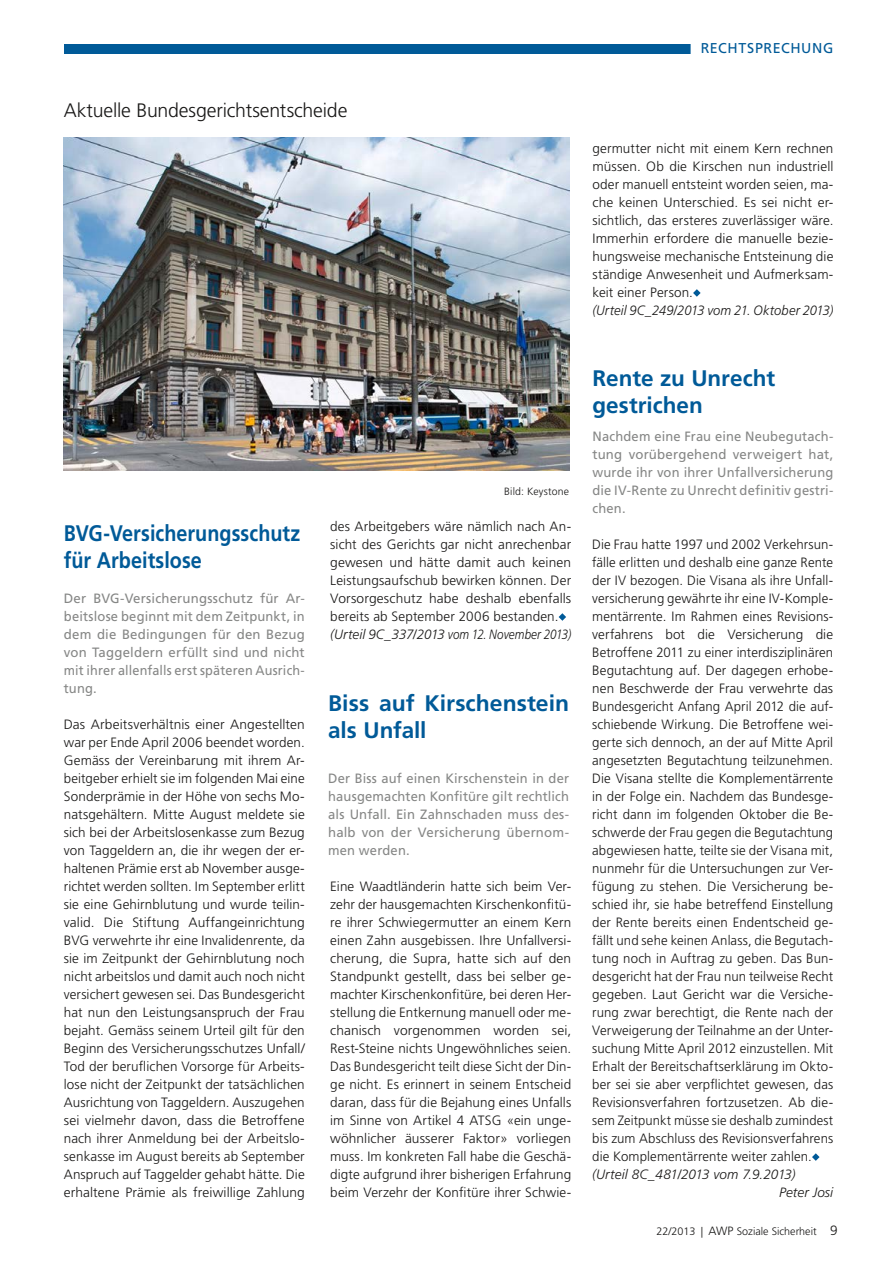
<style>
.page{position:relative;width:893px;height:1263px;background:#fff}
.page>*{position:absolute;margin:0;border:0;box-sizing:border-box;transform-origin:0 0}
.t1{font:700 22.5px/27px "Frutiger LT Pro";color:#005a98}
.t2{font:700 22.5px/27px "Frutiger LT Pro";color:#005a98;scale:.88 1}
.t3{font:300 19.5px "Frutiger LT Pro";letter-spacing:-.01em;color:#181716}
.t4{font:14.25px "Frutiger LT Pro";letter-spacing:.04em;color:#005a98}
.t5{font:300 13.5px/18px "Frutiger LT Pro";letter-spacing:.01em;color:#181716;text-align:justify}
.t6{font:13.5px/18px "Frutiger LT Pro";letter-spacing:.01em;color:#868786;text-align:justify;scale:.96 1}
.t7{font:13.5px/18px "Frutiger LT Pro";letter-spacing:.01em;color:#868786;text-align:justify}
.t8{font:italic 300 13.5px/18px "Frutiger LT Pro";letter-spacing:.005em;color:#181716}
.t9{font:italic 300 13.5px "Frutiger LT Pro";letter-spacing:.005em;color:#181716;scale:.96 1}
.t10{font:300 10.8px "Frutiger LT Pro";color:#181716}
.t11{font:300 10.5px "Frutiger LT Pro";letter-spacing:.015em;color:#181716}
.s1{font-size:12px}
.s2{font-size:13.5px}
</style>
<div class="page">
<img style="left:64px;top:138px;width:505px;height:332px">
<div style="left:64px;top:44px;width:769px;height:9px;background:#005a98"></div>
<div style="left:691px;top:43px;width:153px;height:12px;background:#fff"></div>
<svg style="left:812px;top:1153px;width:8px;height:8px"></svg>
<svg style="left:693px;top:289px;width:8px;height:8px"></svg>
<svg style="left:559px;top:613px;width:7px;height:8px"></svg>
<h2 class="t3" style="left:64px;top:99px;width:285px">Aktuelle Bundesgerichtsentscheide</h2>
<p class="t11" style="left:504px;top:485px;width:66px">Bild: Keystone</p>
<h1 class="t2" style="left:64px;top:520px;width:270px">BVG-Versicherungsschutz für Arbeitslose</h1>
<p class="t7" style="left:64px;top:589px;width:242px">Der BVG-Versicherungsschutz für Ar&shy;beitslose beginnt mit dem Zeitpunkt, in dem die Bedingungen für den Bezug von Taggeldern erfüllt sind und nicht mit ihrer allenfalls erst späteren Ausrich&shy;tung.</p>
<p class="t5" style="left:64px;top:715px;width:242px">Das Arbeitsverhältnis einer Angestellten war per Ende April 2006 beendet worden.<br>Gemäss der Vereinbarung mit ihrem Ar&shy;beitgeber erhielt sie im folgenden Mai eine Sonderprämie in der Höhe von sechs Mo&shy;natsgehältern. Mitte August meldete sie sich bei der Arbeitslosenkasse zum Bezug von Taggeldern an, die ihr wegen der er&shy;haltenen Prämie erst ab November ausge&shy;richtet werden sollten. Im September erlitt sie eine Gehirnblutung und wurde teilin&shy;valid. Die Stiftung Auffangeinrichtung BVG verwehrte ihr eine Invalidenrente, da sie im Zeitpunkt der Gehirnblutung noch nicht arbeitslos und damit auch noch nicht versichert gewesen sei. Das Bundesgericht hat nun den Leistungsanspruch der Frau bejaht. Gemäss seinem Urteil gilt für den Beginn des Versicherungsschutzes Unfall/ Tod der beruflichen Vorsorge für Arbeits&shy;lose nicht der Zeitpunkt der tatsächlichen Ausrichtung von Taggeldern. Auszugehen sei vielmehr davon, dass die Betroffene nach ihrer Anmeldung bei der Arbeitslo&shy;senkasse im August bereits ab September Anspruch auf Taggelder gehabt hätte. Die erhaltene Prämie als freiwillige Zahlung</p>
<p class="t5" style="left:330px;top:517px;width:242px">des Arbeitgebers wäre nämlich nach An&shy;sicht des Gerichts gar nicht anrechenbar gewesen und hätte damit auch keinen Leistungsaufschub bewirken können. Der Vorsorgeschutz habe deshalb ebenfalls bereits ab September 2006 bestanden.</p>
<p class="t8" style="left:330px;top:625px;width:242px">(Urteil 9C_337/2013 vom 12. November 2013)</p>
<h1 class="t1" style="left:328px;top:689px;width:242px">Biss auf Kirschenstein als Unfall</h1>
<p class="t6" style="left:328px;top:769px;width:253px">Der Biss auf einen Kirschenstein in der hausgemachten Konfitüre gilt rechtlich als Unfall. Ein Zahnschaden muss des&shy;halb von der Versicherung übernom&shy;men werden.</p>
<p class="t5" style="left:330px;top:877px;width:242px">Eine Waadtländerin hatte sich beim Ver&shy;zehr der hausgemachten Kirschenkonfitü&shy;re ihrer Schwiegermutter an einem Kern einen Zahn ausgebissen. Ihre Unfallversi&shy;cherung, die Supra, hatte sich auf den Standpunkt gestellt, dass bei selber ge&shy;machter Kirschenkonfitüre, bei deren Her&shy;stellung die Entkernung manuell oder me&shy;chanisch vorgenommen worden sei, Rest-Steine nichts Ungewöhnliches seien.<br>Das Bundesgericht teilt diese Sicht der Din&shy;ge nicht. Es erinnert in seinem Entscheid daran, dass für die Bejahung eines Unfalls im Sinne von Artikel 4 ATSG «ein unge&shy;wöhnlicher äusserer Faktor» vorliegen muss. Im konkreten Fall habe die Geschä&shy;digte aufgrund ihrer bisherigen Erfahrung beim Verzehr der Konfitüre ihrer Schwie-</p>
<p class="t4" style="left:701px;top:40px;width:134px">RECHTSPRECHUNG</p>
<p class="t5" style="left:592px;top:139px;width:242px">germutter nicht mit einem Kern rechnen müssen. Ob die Kirschen nun industriell oder manuell entsteint worden seien, ma&shy;che keinen Unterschied. Es sei nicht er&shy;sichtlich, das ersteres zuverlässiger wäre.<br>Immerhin erfordere die manuelle bezie&shy;hungsweise mechanische Entsteinung die ständige Anwesenheit und Aufmerksam&shy;keit einer Person.</p>
<p class="t9" style="left:592px;top:302px;width:252px">(Urteil 9C_249/2013 vom 21. Oktober 2013)</p>
<h1 class="t1" style="left:592px;top:364px;width:184px">Rente zu Unrecht gestrichen</h1>
<p class="t6" style="left:592px;top:427px;width:253px">Nachdem eine Frau eine Neubegutach&shy;tung vorübergehend verweigert hat, wurde ihr von ihrer Unfallversicherung die IV-Rente zu Unrecht definitiv gestri&shy;chen.</p>
<p class="t5" style="left:592px;top:535px;width:242px">Die Frau hatte 1997 und 2002 Verkehrsun&shy;fälle erlitten und deshalb eine ganze Rente der IV bezogen. Die Visana als ihre Unfall&shy;versicherung gewährte ihr eine IV-Komple&shy;mentärrente. Im Rahmen eines Revisions&shy;verfahrens bot die Versicherung die Betroffene 2011 zu einer interdisziplinären Begutachtung auf. Der dagegen erhobe&shy;nen Beschwerde der Frau verwehrte das Bundesgericht Anfang April 2012 die auf&shy;schiebende Wirkung. Die Betroffene wei&shy;gerte sich dennoch, an der auf Mitte April angesetzten Begutachtung teilzunehmen.<br>Die Visana stellte die Komplementärrente in der Folge ein. Nachdem das Bundesge&shy;richt dann im folgenden Oktober die Be&shy;schwerde der Frau gegen die Begutachtung abgewiesen hatte, teilte sie der Visana mit, nunmehr für die Untersuchungen zur Ver&shy;fügung zu stehen. Die Versicherung be&shy;schied ihr, sie habe betreffend Einstellung der Rente bereits einen Endentscheid ge&shy;fällt und sehe keinen Anlass, die Begutach&shy;tung noch in Auftrag zu geben. Das Bun&shy;desgericht hat der Frau nun teilweise Recht gegeben. Laut Gericht war die Versiche&shy;rung zwar berechtigt, die Rente nach der Verweigerung der Teilnahme an der Unter&shy;suchung Mitte April 2012 einzustellen. Mit Erhalt der Bereitschaftserklärung im Okto&shy;ber sei sie aber verpflichtet gewesen, das Revisionsverfahren fortzusetzen. Ab die&shy;sem Zeitpunkt müsse sie deshalb zumindest bis zum Abschluss des Revisionsverfahrens die Komplementärrente weiter zahlen.</p>
<p class="t8" style="left:779px;top:1165px;width:56px;text-indent:-187px">(Urteil 8C_481/2013 vom 7.9.2013)<br>Peter Josi</p>
<p class="t10" style="left:656px;top:1225px;width:183px">22/2013 | <span class="s1">AWP</span> Soziale Sicherheit <span class="s2">9</span></p>
</div>
